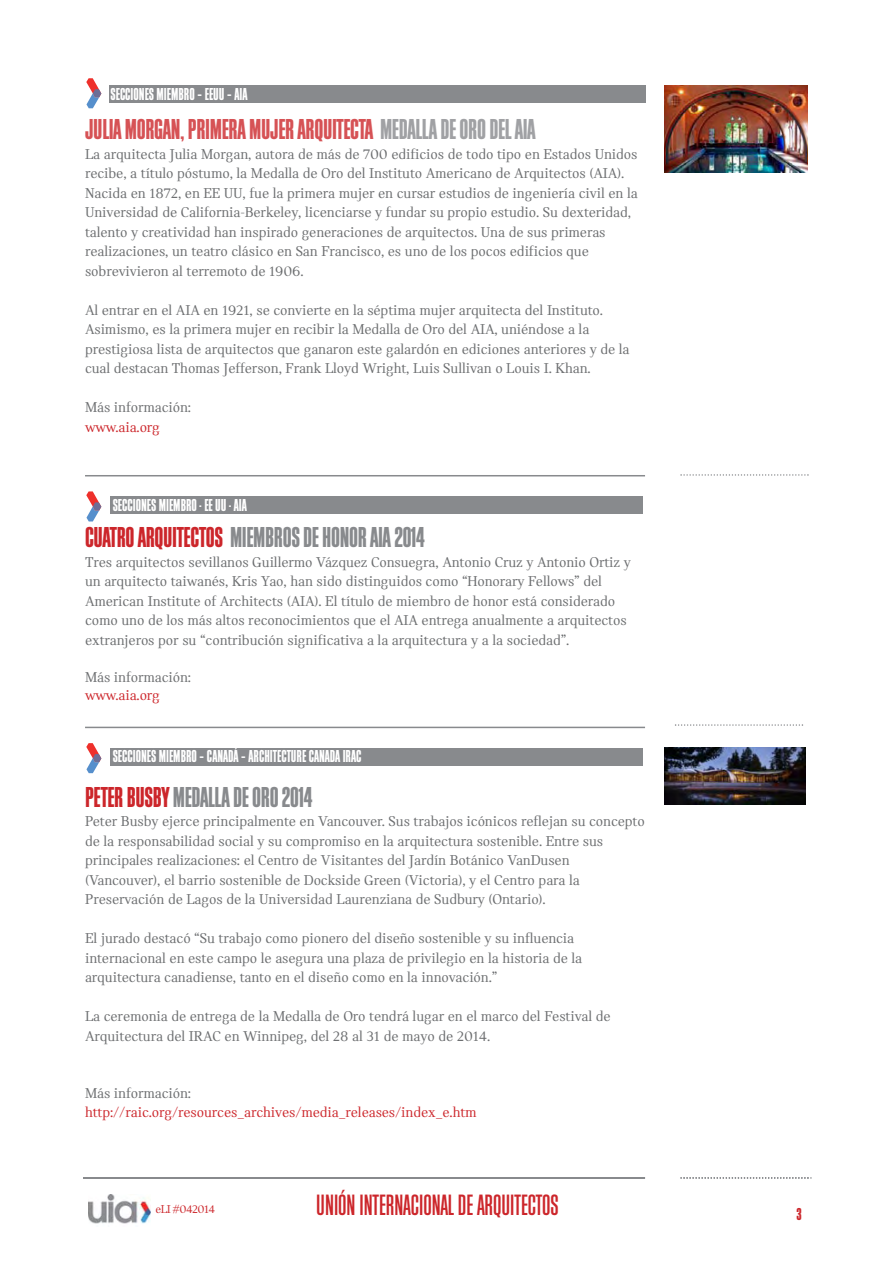
<style>
.page{position:relative;width:893px;height:1263px;background:#fff}
.page>*{position:absolute;margin:0;border:0;box-sizing:border-box;transform-origin:0 0}
.t1{font:30.6px "Block Gothic Medium Extra Cond";color:#cc262b}
.t2{font:30px "Block Gothic Bold Extra Cond";letter-spacing:-.01em;color:#888a8d}
.t3{font:30px "Block Gothic Bold Extra Cond";letter-spacing:-.01em;color:#d65255}
.t4{font:18px "Block Gothic Bold Extra Cond";color:#fff}
.t5{font:18px "Block Gothic Bold Extra Cond";color:#cc262b}
.t6{font:15px/19.5px "Catalog";letter-spacing:-.01em;color:#6b6d6f}
.t7{font:15px "Catalog";letter-spacing:-.01em;color:#cc262b}
.t8{font:12px "Catalog";letter-spacing:-.05em;color:#cc262b}
.s1{color:#a0a1a4}
.s2{color:#cc262b}
</style>
<div class="page">
<div style="left:109px;top:85px;width:536px;height:17px;background:#888a8d"></div>
<svg style="left:86px;top:78px;width:15px;height:30px"></svg>
<hr style="left:83px;top:1177px;width:562px;height:2px;background:#888a8d">
<svg style="left:680px;top:474px;width:129px;height:2px"></svg>
<svg style="left:675px;top:724px;width:128px;height:2px"></svg>
<svg style="left:680px;top:1177px;width:132px;height:2px"></svg>
<img style="left:664px;top:85px;width:144px;height:87px">
<img style="left:88px;top:1194px;width:62px;height:30px">
<svg style="left:86px;top:491px;width:15px;height:30px"></svg>
<div style="left:110px;top:497px;width:533px;height:17px;background:#888a8d"></div>
<hr style="left:85px;top:475px;width:560px;height:1px;background:#888a8d">
<svg style="left:86px;top:743px;width:15px;height:30px"></svg>
<div style="left:110px;top:749px;width:533px;height:17px;background:#888a8d"></div>
<hr style="left:85px;top:727px;width:560px;height:1px;background:#888a8d">
<img style="left:664px;top:747px;width:141px;height:57px">
<p class="t4" style="left:111px;top:88px;width:138px">SECCIONES MIEMBRO – EEUU – AIA</p>
<h2 class="t3" style="left:85px;top:119px;width:452px">JULIA MORGAN, PRIMERA MUJER ARQUITECTA <span class="s1">MEDALLA DE ORO DEL AIA</span></h2>
<p class="t6" style="left:85px;top:145px;width:554px">La arquitecta Julia Morgan, autora de más de 700 edificios de todo tipo en Estados Unidos recibe, a título póstumo, la Medalla de Oro del Instituto Americano de Arquitectos (AIA).<br>Nacida en 1872, en EE UU, fue la primera mujer en cursar estudios de ingeniería civil en la Universidad de California-Berkeley, licenciarse y fundar su propio estudio. Su dexteridad, talento y creatividad han inspirado generaciones de arquitectos. Una de sus primeras realizaciones, un teatro clásico en San Francisco, es uno de los pocos edificios que sobrevivieron al terremoto de 1906.</p>
<p class="t6" style="left:85px;top:301px;width:546px">Al entrar en el AIA en 1921, se convierte en la séptima mujer arquitecta del Instituto.<br>Asimismo, es la primera mujer en recibir la Medalla de Oro del AIA, uniéndose a la prestigiosa lista de arquitectos que ganaron este galardón en ediciones anteriores y de la cual destacan Thomas Jefferson, Frank Lloyd Wright, Luis Sullivan o Louis I. Khan.</p>
<p class="t6" style="left:85px;top:399px;width:108px">Más información:</p>
<p class="t7" style="left:85px;top:421px;width:77px">www.aia.org</p>
<p class="t4" style="left:113px;top:499px;width:136px">SECCIONES MIEMBRO - EE UU - AIA</p>
<h2 class="t2" style="left:85px;top:527px;width:341px"><span class="s2">CUATRO ARQUITECTOS</span> MIEMBROS DE HONOR AIA 2014</h2>
<p class="t6" style="left:85px;top:553px;width:547px">Tres arquitectos sevillanos Guillermo Vázquez Consuegra, Antonio Cruz y Antonio Ortiz y un arquitecto taiwanés, Kris Yao, han sido distinguidos como “Honorary Fellows” del American Institute of Architects (AIA). El título de miembro de honor está considerado como uno de los más altos reconocimientos que el AIA entrega anualmente a arquitectos extranjeros por su “contribución significativa a la arquitectura y a la sociedad”.</p>
<p class="t6" style="left:85px;top:669px;width:108px">Más información:</p>
<p class="t7" style="left:85px;top:690px;width:77px">www.aia.org</p>
<p class="t4" style="left:113px;top:750px;width:250px">SECCIONES MIEMBRO – CANADÁ – ARCHITECTURE CANADA IRAC</p>
<h2 class="t2" style="left:85px;top:787px;width:229px"><span class="s2">PETER BUSBY</span> MEDALLA DE ORO 2014</h2>
<p class="t6" style="left:85px;top:813px;width:561px">Peter Busby ejerce principalmente en Vancouver. Sus trabajos icónicos reflejan su concepto de la responsabilidad social y su compromiso en la arquitectura sostenible. Entre sus principales realizaciones: el Centro de Visitantes del Jardín Botánico VanDusen (Vancouver), el barrio sostenible de Dockside Green (Victoria), y el Centro para la Preservación de Lagos de la Universidad Laurenziana de Sudbury (Ontario).</p>
<p class="t6" style="left:85px;top:930px;width:499px">El jurado destacó “Su trabajo como pionero del diseño sostenible y su influencia internacional en este campo le asegura una plaza de privilegio en la historia de la arquitectura canadiense, tanto en el diseño como en la innovación.”</p>
<p class="t6" style="left:85px;top:1008px;width:527px">La ceremonia de entrega de la Medalla de Oro tendrá lugar en el marco del Festival de<br>Arquitectura del IRAC en Winnipeg, del 28 al 31 de mayo de 2014.</p>
<p class="t6" style="left:85px;top:1084px;width:108px">Más información:</p>
<p class="t7" style="left:85px;top:1107px;width:393px">http://raic.org/resources_archives/media_releases/index_e.htm</p>
<p class="t8" style="left:156px;top:1204px;width:61px">eLI #042014</p>
<h1 class="t1" style="left:316px;top:1194px;width:244px">UNIÓN INTERNACIONAL DE ARQUITECTOS</h1>
<p class="t5" style="left:796px;top:1208px;width:7px">3</p>
</div>
